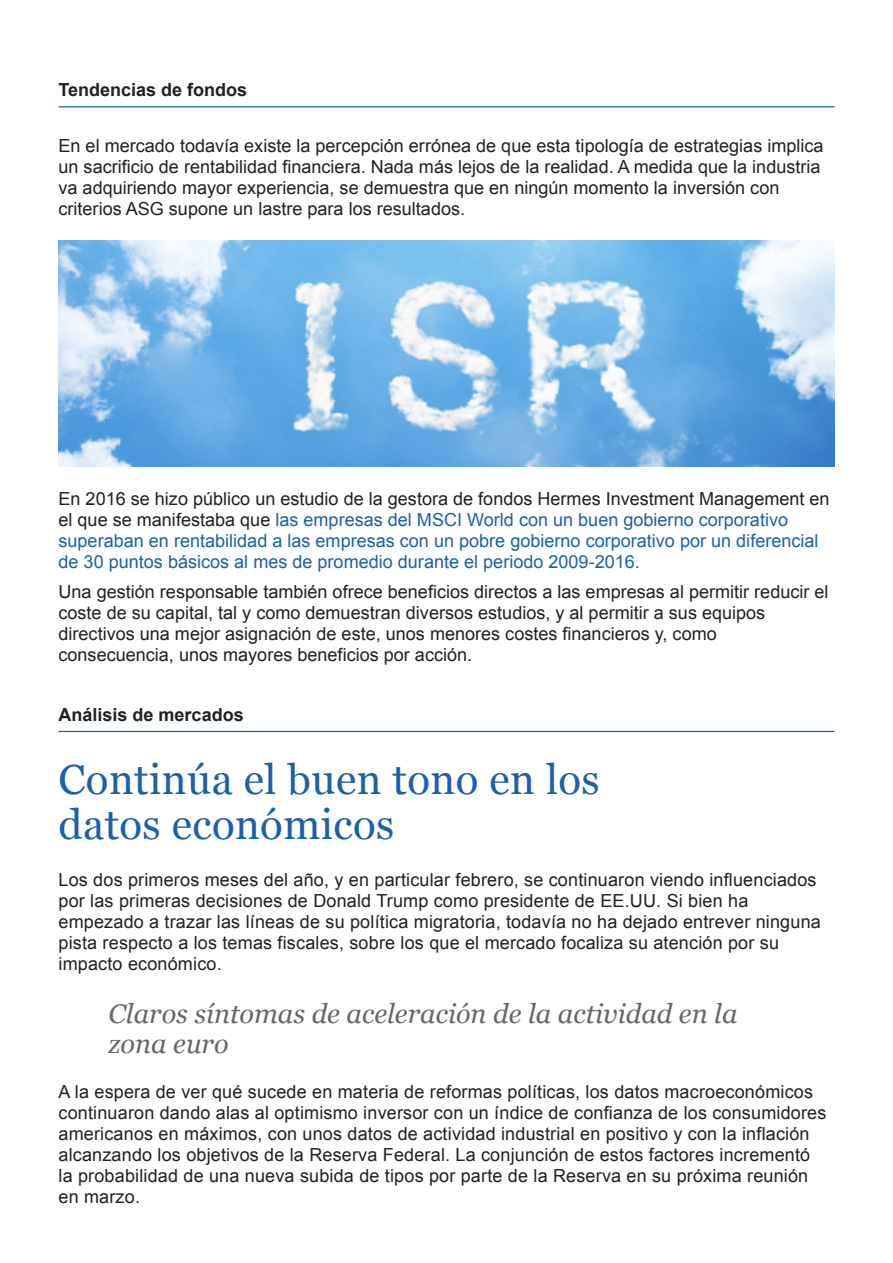
<style>
.page{position:relative;width:893px;height:1263px;background:#fff}
.page>*{position:absolute;margin:0;border:0;box-sizing:border-box;transform-origin:0 0}
.t1{font:42px/45px "Georgia";letter-spacing:.01em;color:#1c60aa}
.t2{font:italic 27px/30px "Georgia";color:#666}
.t3{font:18px/21px "Arial";letter-spacing:.01em;color:#212125}
.t4{font:18px/21px "Arial";color:#1c60aa}
.t5{font:700 18px "Arial";color:#212125}
.s1{color:#212125}
</style>
<div class="page">
<hr style="left:59px;top:106px;width:775px;height:1px;background:#1c60aa">
<hr style="left:59px;top:731px;width:775px;height:1px;background:#1c60aa">
<img style="left:58px;top:241px;width:776px;height:225px">
<p class="t5" style="left:58px;top:78px;width:190px">Tendencias de fondos</p>
<p class="t3" style="left:58px;top:135px;width:766px">En el mercado todavía existe la percepción errónea de que esta tipología de estrategias implica un sacrificio de rentabilidad financiera. Nada más lejos de la realidad. A medida que la industria va adquiriendo mayor experiencia, se demuestra que en ningún momento la inversión con criterios ASG supone un lastre para los resultados.</p>
<p class="t4" style="left:58px;top:488px;width:772px"><span class="s1">En 2016 se hizo público un estudio de la gestora de fondos Hermes Investment Management en el que se manifestaba que</span> las empresas del MSCI World con un buen gobierno corporativo superaban en rentabilidad a las empresas con un pobre gobierno corporativo por un diferencial de 30 puntos básicos al mes de promedio durante el periodo 2009-2016.</p>
<p class="t3" style="left:58px;top:581px;width:771px">Una gestión responsable también ofrece beneficios directos a las empresas al permitir reducir el coste de su capital, tal y como demuestran diversos estudios, y al permitir a sus equipos directivos una mejor asignación de este, unos menores costes financieros y, como consecuencia, unos mayores beneficios por acción.</p>
<p class="t5" style="left:58px;top:702px;width:187px">Análisis de mercados</p>
<h1 class="t1" style="left:58px;top:756px;width:542px">Continúa el buen tono en los datos económicos</h1>
<p class="t3" style="left:58px;top:869px;width:763px">Los dos primeros meses del año, y en particular febrero, se continuaron viendo influenciados por las primeras decisiones de Donald Trump como presidente de EE.UU. Si bien ha empezado a trazar las líneas de su política migratoria, todavía no ha dejado entrever ninguna pista respecto a los temas fiscales, sobre los que el mercado focaliza su atención por su impacto económico.</p>
<h2 class="t2" style="left:109px;top:998px;width:630px">Claros síntomas de aceleración de la actividad en la zona euro</h2>
<p class="t3" style="left:58px;top:1082px;width:769px">A la espera de ver qué sucede en materia de reformas políticas, los datos macroeconómicos continuaron dando alas al optimismo inversor con un índice de confianza de los consumidores americanos en máximos, con unos datos de actividad industrial en positivo y con la inflación alcanzando los objetivos de la Reserva Federal. La conjunción de estos factores incrementó la probabilidad de una nueva subida de tipos por parte de la Reserva en su próxima reunión en marzo.</p>
</div>
